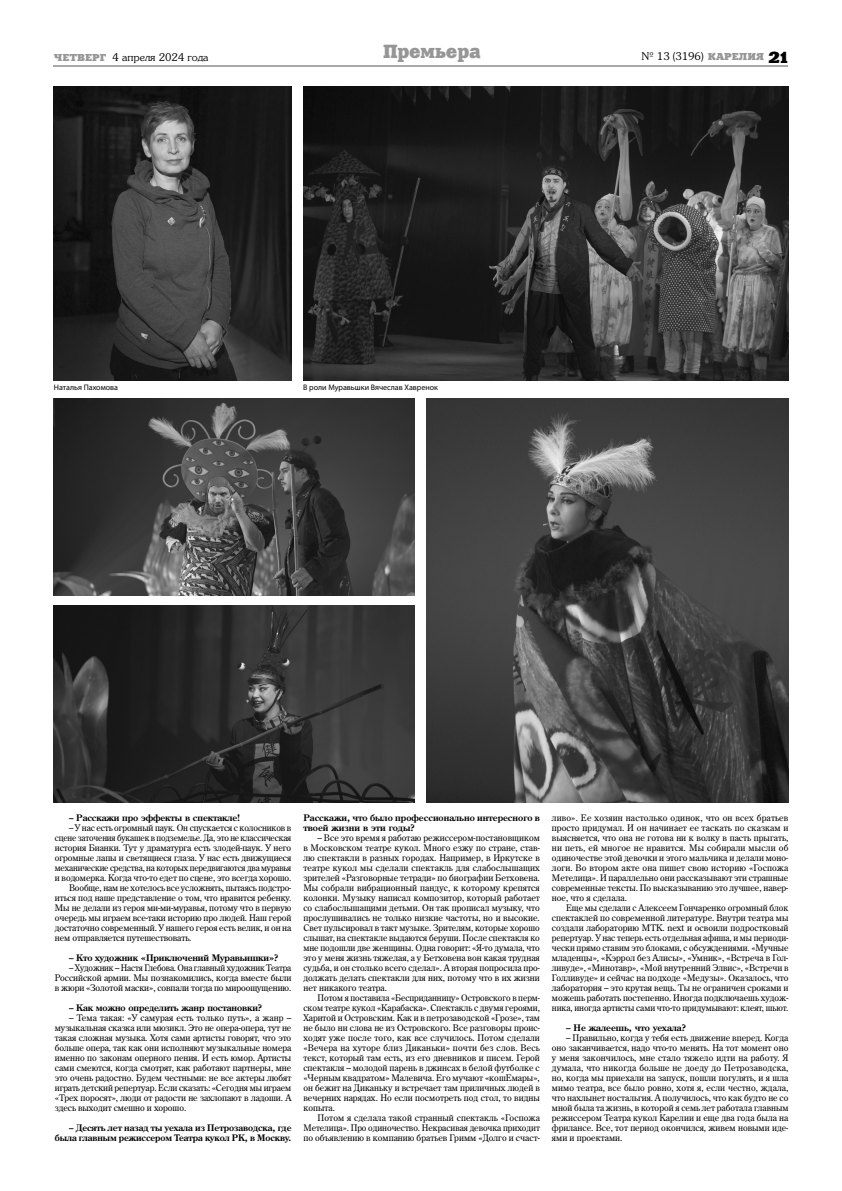
<style>
.page{position:relative;width:842px;height:1191px;background:#fff}
.page>*{position:absolute;margin:0;border:0;box-sizing:border-box;transform-origin:0 0}
.t1{font:19px "Xenia Extended C";letter-spacing:-.03em;color:#969696;scale:.88 1}
.t2{font:10px "Souvenir C";color:#000}
.t3{font:9px/10px "AG Centurion C";color:#000;text-align:justify}
.t4{font:700 9px/10px "AG Centurion C";letter-spacing:-.005em;color:#000;text-align:right}
.t5{font:9px/10px "AG Centurion C";color:#000;text-align:justify;scale:.96 1}
.t6{font:9px "AG Centurion C";letter-spacing:-.02em;color:#000;scale:.96 1}
.t7{font:8px "Myriad Pro";color:#000}
.s1{font-family:"Xenia Extended C";color:#969696}
.s2{font-family:"Xenia Extended C";font-size:16px}
</style>
<div class="page">
<hr style="left:54px;top:65px;width:734px;height:2px;background:#a9a9a9">
<img style="left:54px;top:87px;width:237px;height:294px">
<img style="left:303px;top:87px;width:485px;height:294px">
<img style="left:54px;top:399px;width:361px;height:197px">
<img style="left:54px;top:606px;width:361px;height:197px">
<img style="left:427px;top:399px;width:361px;height:404px">
<p class="t2" style="left:54px;top:51px;width:156px"><span class="s1">ЧЕТВЕРГ</span> 4 апреля 2024 года</p>
<p class="t1" style="left:383px;top:39px;width:113px">Премьера</p>
<p class="t2" style="left:642px;top:50px;width:148px">N№ 13 (3196) <span class="s1">КАРЕЛИЯ</span> <span class="s2">21</span></p>
<p class="t7" style="left:54px;top:383px;width:66px">Наталья Пахомова</p>
<p class="t7" style="left:303px;top:383px;width:136px">В роли Муравьшки Вячеслав Хавренок</p>
<p class="t4" style="left:69px;top:813px;width:173px">– Расскажи про эффекты в спектакле!</p>
<p class="t3" style="left:69px;top:823px;width:224px">– У нас есть огромный паук. Он спускается с колосников в</p>
<p class="t6" style="left:55px;top:832px;width:248px">сцене заточения букашек в подземелье. Да, это не классическая</p>
<p class="t3" style="left:55px;top:843px;width:238px">история Бианки. Тут у драматурга есть злодей-паук. У него</p>
<p class="t3" style="left:55px;top:853px;width:238px">огромные лапы и светящиеся глаза. У нас есть движущиеся</p>
<p class="t6" style="left:55px;top:862px;width:248px">механические средства, на которых передвигаются два муравья</p>
<p class="t3" style="left:55px;top:873px;width:238px">и водомерка. Когда что-то едет по сцене, это всегда хорошо.</p>
<p class="t3" style="left:69px;top:883px;width:224px">Вообще, нам не хотелось все усложнять, пытаясь подстро-</p>
<p class="t3" style="left:55px;top:893px;width:238px">иться под наше представление о том, что нравится ребенку.</p>
<p class="t3" style="left:55px;top:903px;width:238px">Мы не делали из героя ми-ми-муравья, потому что в первую</p>
<p class="t3" style="left:55px;top:913px;width:238px">очередь мы играем все-таки историю про людей. Наш герой</p>
<p class="t3" style="left:55px;top:923px;width:238px">достаточно современный. У нашего героя есть велик, и он на</p>
<p class="t3" style="left:55px;top:933px;width:138px">нем отправляется путешествовать.</p>
<p class="t4" style="left:69px;top:953px;width:211px">– Кто художник «Приключений Муравьишки»?</p>
<p class="t5" style="left:55px;top:963px;width:248px;text-indent:14px">– Художник – Настя Глебова. Она главный художник Театра Российской армии. Мы познакомились, когда вместе были в жюри «Золотой маски», совпали тогда по мироощущению.</p>
<p class="t4" style="left:69px;top:1003px;width:195px">– Как можно определить жанр постановки?</p>
<p class="t3" style="left:55px;top:1013px;width:238px;text-indent:14px">– Тема такая: «У самурая есть только путь», а жанр – музыкальная сказка или мюзикл. Это не опера-опера, тут не такая сложная музыка. Хотя сами артисты говорят, что это больше опера, так как они исполняют музыкальные номера именно по законам оперного пения. И есть юмор. Артисты сами смеются, когда смотрят, как работают партнеры, мне это очень радостно. Будем честными: не все актеры любят играть детский репертуар. Если сказать: «Сегодня мы играем «Трех поросят», люди от радости не захлопают в ладоши. А здесь выходит смешно и хорошо.</p>
<p class="t4" style="left:55px;top:1123px;width:238px">– Десять лет назад ты уехала из Петрозаводска, где была главным режиссером Театра кукол РК, в Москву.</p>
<p class="t4" style="left:303px;top:813px;width:238px;text-align:left">Расскажи, что было профессионально интересного в твоей жизни в эти годы?</p>
<p class="t3" style="left:318px;top:833px;width:224px">– Все это время я работаю режиссером-постановщиком</p>
<p class="t3" style="left:303px;top:843px;width:238px">в Московском театре кукол. Много езжу по стране, став-</p>
<p class="t3" style="left:303px;top:853px;width:238px">лю спектакли в разных городах. Например, в Иркутске в</p>
<p class="t3" style="left:303px;top:863px;width:238px">театре кукол мы сделали спектакль для слабослышащих</p>
<p class="t3" style="left:303px;top:873px;width:238px">зрителей «Разговорные тетради» по биографии Бетховена.</p>
<p class="t3" style="left:303px;top:883px;width:238px">Мы собрали вибрационный пандус, к которому крепятся</p>
<p class="t3" style="left:303px;top:893px;width:238px">колонки. Музыку написал композитор, который работает</p>
<p class="t3" style="left:303px;top:903px;width:238px">со слабослышащими детьми. Он так прописал музыку, что</p>
<p class="t3" style="left:303px;top:913px;width:238px">прослушивались не только низкие частоты, но и высокие.</p>
<p class="t3" style="left:303px;top:923px;width:238px">Свет пульсировал в такт музыке. Зрителям, которые хорошо</p>
<p class="t3" style="left:303px;top:933px;width:238px">слышат, на спектакле выдаются беруши. После спектакля ко</p>
<p class="t3" style="left:303px;top:943px;width:238px">мне подошли две женщины. Одна говорит: «Я-то думала, что</p>
<p class="t3" style="left:303px;top:953px;width:238px">это у меня жизнь тяжелая, а у Бетховена вон какая трудная</p>
<p class="t3" style="left:303px;top:963px;width:238px">судьба, и он столько всего сделал». А вторая попросила про-</p>
<p class="t3" style="left:303px;top:973px;width:238px">должать делать спектакли для них, потому что в их жизни</p>
<p class="t3" style="left:303px;top:983px;width:85px">нет никакого театра.</p>
<p class="t3" style="left:318px;top:993px;width:224px">Потом я поставила «Бесприданницу» Островского в перм-</p>
<p class="t3" style="left:303px;top:1003px;width:238px">ском театре кукол «Карабаска». Спектакль с двумя героями,</p>
<p class="t3" style="left:303px;top:1013px;width:238px">Харитой и Островским. Как и в петрозаводской «Грозе», там</p>
<p class="t3" style="left:303px;top:1023px;width:238px">не было ни слова не из Островского. Все разговоры проис-</p>
<p class="t3" style="left:303px;top:1033px;width:238px">ходят уже после того, как все случилось. Потом сделали</p>
<p class="t3" style="left:303px;top:1043px;width:238px">«Вечера на хуторе близ Диканьки» почти без слов. Весь</p>
<p class="t3" style="left:303px;top:1053px;width:238px">текст, который там есть, из его дневников и писем. Герой</p>
<p class="t3" style="left:303px;top:1063px;width:238px">спектакля – молодой парень в джинсах в белой футболке с</p>
<p class="t3" style="left:303px;top:1073px;width:238px">«Черным квадратом» Малевича. Его мучают «кошЕмары»,</p>
<p class="t3" style="left:303px;top:1083px;width:238px">он бежит на Диканьку и встречает там приличных людей в</p>
<p class="t3" style="left:303px;top:1093px;width:238px">вечерних нарядах. Но если посмотреть под стол, то видны</p>
<p class="t3" style="left:303px;top:1103px;width:33px">копыта.</p>
<p class="t3" style="left:318px;top:1113px;width:224px">Потом я сделала такой странный спектакль «Госпожа</p>
<p class="t3" style="left:303px;top:1123px;width:238px">Метелица». Про одиночество. Некрасивая девочка приходит</p>
<p class="t3" style="left:303px;top:1133px;width:238px">по объявлению в компанию братьев Гримм «Долго и счаст-</p>
<p class="t3" style="left:552px;top:813px;width:238px">ливо». Ее хозяин настолько одинок, что он всех братьев</p>
<p class="t3" style="left:552px;top:823px;width:238px">просто придумал. И он начинает ее таскать по сказкам и</p>
<p class="t3" style="left:552px;top:833px;width:238px">выясняется, что она не готова ни к волку в пасть прыгать,</p>
<p class="t3" style="left:552px;top:843px;width:238px">ни петь, ей многое не нравится. Мы собирали мысли об</p>
<p class="t3" style="left:552px;top:853px;width:238px">одиночестве этой девочки и этого мальчика и делали моно-</p>
<p class="t3" style="left:552px;top:863px;width:238px">логи. Во втором акте она пишет свою историю «Госпожа</p>
<p class="t3" style="left:552px;top:873px;width:238px">Метелица». И параллельно они рассказывают эти страшные</p>
<p class="t3" style="left:552px;top:883px;width:238px">современные тексты. По высказыванию это лучшее, навер-</p>
<p class="t3" style="left:552px;top:893px;width:77px">ное, что я сделала.</p>
<p class="t3" style="left:566px;top:903px;width:224px">Еще мы сделали с Алексеем Гончаренко огромный блок</p>
<p class="t3" style="left:552px;top:913px;width:238px">спектаклей по современной литературе. Внутри театра мы</p>
<p class="t3" style="left:552px;top:923px;width:238px">создали лабораторию МТК. next и освоили подростковый</p>
<p class="t3" style="left:552px;top:933px;width:238px">репертуар. У нас теперь есть отдельная афиша, и мы периоди-</p>
<p class="t3" style="left:552px;top:943px;width:238px">чески прямо ставим это блоками, с обсуждениями. «Мучные</p>
<p class="t3" style="left:552px;top:953px;width:238px">младенцы», «Кэррол без Алисы», «Умник», «Встреча в Гол-</p>
<p class="t3" style="left:552px;top:963px;width:238px">ливуде», «Минотавр», «Мой внутренний Элвис», «Встречи в</p>
<p class="t3" style="left:552px;top:973px;width:238px">Голливуде» и сейчас на подходе «Медузы». Оказалось, что</p>
<p class="t3" style="left:552px;top:983px;width:238px">лаборатория – это крутая вещь. Ты не ограничен сроками и</p>
<p class="t3" style="left:552px;top:993px;width:238px">можешь работать постепенно. Иногда подключаешь худож-</p>
<p class="t3" style="left:552px;top:1003px;width:238px">ника, иногда артисты сами что-то придумывают: клеят, шьют.</p>
<p class="t4" style="left:566px;top:1023px;width:121px">– Не жалеешь, что уехала?</p>
<p class="t3" style="left:552px;top:1033px;width:238px;text-indent:14px">– Правильно, когда у тебя есть движение вперед. Когда оно заканчивается, надо что-то менять. На тот момент оно у меня закончилось, мне стало тяжело идти на работу. Я думала, что никогда больше не доеду до Петрозаводска, но, когда мы приехали на запуск, пошли погулять, и я шла мимо театра, все было ровно, хотя я, если честно, ждала, что нахлынет ностальгия. А получилось, что как будто не со мной была та жизнь, в которой я семь лет работала главным режиссером Театра кукол Карелии и еще два года была на фрилансе. Все, тот период окончился, живем новыми иде&shy;ями и проектами.</p>
</div>
